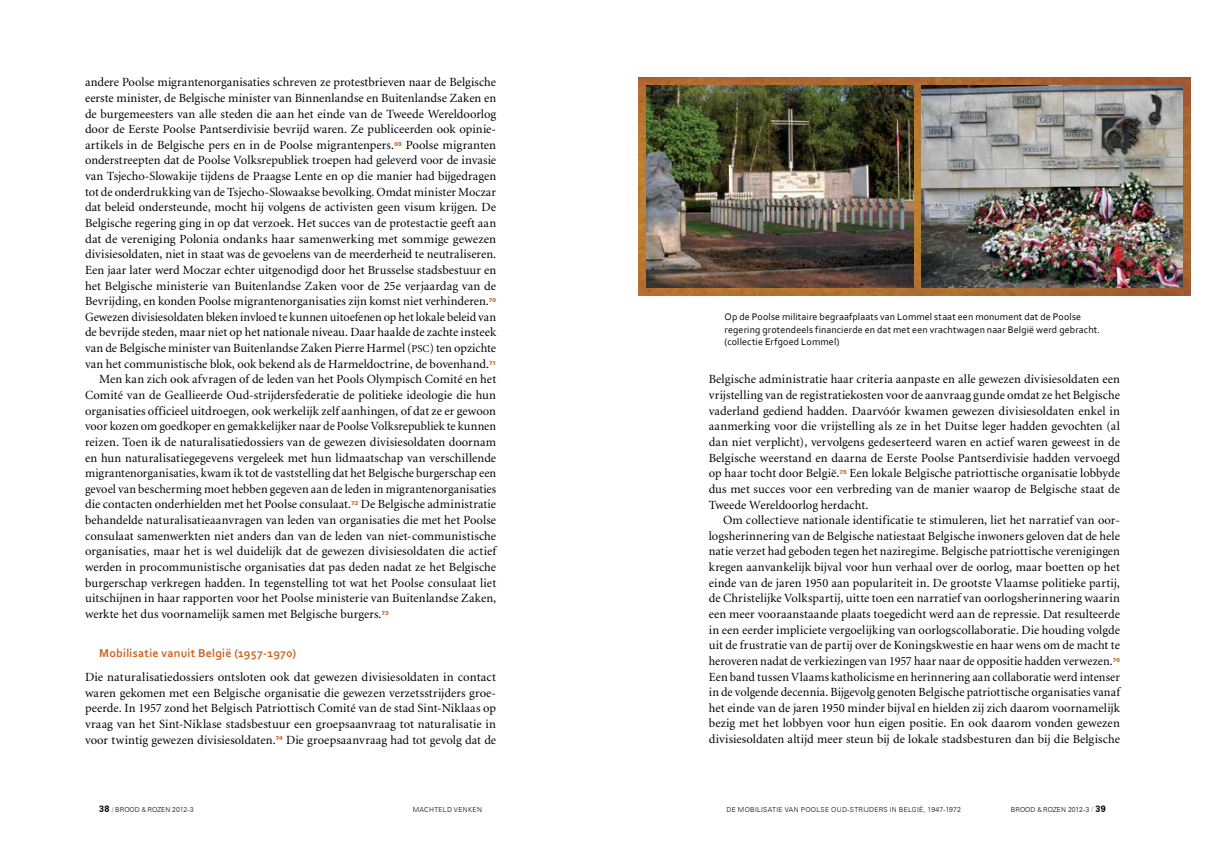
<style>
.page{position:relative;width:1205px;height:851px;background:#fff}
.page>*{position:absolute;margin:0;border:0;box-sizing:border-box;transform-origin:0 0}
.t1{font:12.5px/15.6px "Minion";letter-spacing:.005em;color:#000;text-align:justify}
.t2{font:700 12px "Corbel";letter-spacing:.02em;color:#cf6421}
.t3{font:10px/12.5px "Corbel";letter-spacing:.015em;color:#000}
.t4{font:300 6.88px "Zurich BT";letter-spacing:.03em;color:#000}
.t5{font:300 6.88px "Zurich BT";color:#000}
.t6{font:300 6.88px "Zurich BT";letter-spacing:.05em;color:#000}
.t7{font:900 5.5px "Zurich BT";letter-spacing:.005em;color:#cf6421}
.s1{font-family:"Minion Regular SC850";font-size:10.62px}
.s2{font-weight:700;font-size:9px}
.s3{font-family:"Candara";font-weight:400;color:#cf6421}
.s4{font-family:"Futura BT"}
.s5{font-weight:400;color:#cf6421}
</style>
<div class="page">
<img style="left:638px;top:77px;width:552px;height:218px">
<img style="left:647px;top:85px;width:267px;height:202px">
<img style="left:921px;top:85px;width:261px;height:202px">
<p class="t1" style="left:85px;top:75px;width:413px">andere Poolse migrantenorganisaties schreven ze protestbrieven naar de Belgische eerste minister, de Belgische minister van Binnenlandse en Buitenlandse Zaken en de burgemeesters van alle steden die aan het einde van de Tweede Wereldoorlog door de Eerste Poolse Pantserdivisie bevrijd waren. Ze publiceerden ook opinie&shy;artikels in de Belgische pers en in de Poolse migrantenpers.</p>
<p class="t1" style="left:85px;top:137px;width:413px;text-indent:321px">Poolse migranten onderstreepten dat de Poolse Volksrepubliek troepen had geleverd voor de invasie van Tsjecho-Slowakije tijdens de Praagse Lente en op die manier had bijgedragen tot de onderdrukking van de Tsjecho-Slowaakse bevolking. Omdat minister Moczar dat beleid ondersteunde, mocht hij volgens de activisten geen visum krijgen. De Belgische regering ging in op dat verzoek. Het succes van de protestactie geeft aan dat de vereniging Polonia ondanks haar samenwerking met sommige gewezen divisiesoldaten, niet in staat was de gevoelens van de meerderheid te neutraliseren.<br>Een jaar later werd Moczar echter uitgenodigd door het Brusselse stadsbestuur en het Belgische ministerie van Buitenlandse Zaken voor de 25e verjaardag van de Bevrijding, en konden Poolse migrantenorganisaties zijn komst niet verhinderen.</p>
<p class="t7" style="left:394px;top:140px;width:9px">69</p>
<p class="t7" style="left:489px;top:297px;width:9px">70</p>
<p class="t1" style="left:85px;top:309px;width:413px">Gewezen divisiesoldaten bleken invloed te kunnen uitoefenen op het lokale beleid van de bevrijde steden, maar niet op het nationale niveau. Daar haalde de zachte insteek van de Belgische minister van Buitenlandse Zaken Pierre Harmel (<span class="s1">psc</span>) ten opzichte van het communistische blok, ook bekend als de Harmeldoctrine, de bovenhand.</p>
<p class="t7" style="left:489px;top:359px;width:9px">71</p>
<p class="t1" style="left:85px;top:372px;width:413px;text-indent:14px">Men kan zich ook afvragen of de leden van het Pools Olympisch Comité en het Comité van de Geallieerde Oud-strijdersfederatie de politieke ideologie die hun organisaties officieel uitdroegen, ook werkelijk zelf aanhingen, of dat ze er gewoon voor kozen om goedkoper en gemakkelijker naar de Poolse Volksrepubliek te kunnen reizen. Toen ik de naturalisatiedossiers van de gewezen divisiesoldaten doornam en hun naturalisatiegegevens vergeleek met hun lidmaatschap van verschillende migrantenorganisaties, kwam ik tot de vaststelling dat het Belgische burgerschap een gevoel van bescherming moet hebben gegeven aan de leden in migrantenorganisaties die contacten onderhielden met het Poolse consulaat.</p>
<p class="t1" style="left:85px;top:497px;width:413px;text-indent:276px">De Belgische administratie behandelde naturalisatieaanvragen van leden van organisaties die met het Poolse consulaat samenwerkten niet anders dan van de leden van niet-communistische organisaties, maar het is wel duidelijk dat de gewezen divisiesoldaten die actief werden in procommunistische organisaties dat pas deden nadat ze het Belgische burgerschap verkregen hadden. In tegenstelling tot wat het Poolse consulaat liet uitschijnen in haar rapporten voor het Poolse ministerie van Buitenlandse Zaken, werkte het dus voornamelijk samen met Belgische burgers.</p>
<p class="t7" style="left:351px;top:500px;width:9px">72</p>
<p class="t7" style="left:382px;top:609px;width:9px">73</p>
<p class="t2" style="left:99px;top:645px;width:198px">Mobilisatie vanuit België (1957-1970)</p>
<p class="t1" style="left:85px;top:669px;width:413px">Die naturalisatiedossiers ontsloten ook dat gewezen divisiesoldaten in contact waren gekomen met een Belgische organisatie die gewezen verzetsstrijders groe&shy;peerde. In 1957 zond het Belgisch Patriottisch Comité van de stad Sint-Niklaas op vraag van het Sint-Niklase stadsbestuur een groepsaanvraag tot naturalisatie in voor twintig gewezen divisiesoldaten.</p>
<p class="t7" style="left:276px;top:735px;width:9px">74</p>
<p class="t1" style="left:286px;top:732px;width:212px">Die groepsaanvraag had tot gevolg dat de</p>
<p class="t3" style="left:724px;top:310px;width:377px">Op de Poolse militaire begraafplaats van Lommel staat een monument dat de Poolse regering grotendeels financierde en dat met een vrachtwagen naar België werd gebracht. (collectie Erfgoed Lommel)</p>
<p class="t1" style="left:709px;top:372px;width:413px">Belgische administratie haar criteria aanpaste en alle gewezen divisiesoldaten een vrijstelling van de registratiekosten voor de aanvraag gunde omdat ze het Belgische vaderland gediend hadden. Daarvóór kwamen gewezen divisiesoldaten enkel in aanmerking voor die vrijstelling als ze in het Duitse leger hadden gevochten (al dan niet verplicht), vervolgens gedeserteerd waren en actief waren geweest in de Belgische weerstand en daarna de Eerste Poolse Pantserdivisie hadden vervoegd op haar tocht door België.</p>
<p class="t7" style="left:839px;top:469px;width:9px">75</p>
<p class="t1" style="left:849px;top:466px;width:272px">Een lokale Belgische patriottische organisatie lobbyde</p>
<p class="t1" style="left:709px;top:481px;width:413px">dus met succes voor een verbreding van de manier waarop de Belgische staat de</p>
<p class="t1" style="left:709px;top:497px;width:161px">Tweede Wereldoorlog herdacht.</p>
<p class="t1" style="left:723px;top:512px;width:398px">Om collectieve nationale identificatie te stimuleren, liet het narratief van oor-</p>
<p class="t1" style="left:709px;top:528px;width:413px">logsherinnering van de Belgische natiestaat Belgische inwoners geloven dat de hele</p>
<p class="t1" style="left:709px;top:544px;width:413px">natie verzet had geboden tegen het naziregime. Belgische patriottische verenigingen</p>
<p class="t1" style="left:709px;top:559px;width:412px">kregen aanvankelijk bijval voor hun verhaal over de oorlog, maar boetten op het</p>
<p class="t1" style="left:709px;top:575px;width:413px">einde van de jaren 1950 aan populariteit in. De grootste Vlaamse politieke partij,</p>
<p class="t1" style="left:709px;top:591px;width:412px">de Christelijke Volkspartij, uitte toen een narratief van oorlogsherinnering waarin</p>
<p class="t1" style="left:709px;top:606px;width:413px">een meer vooraanstaande plaats toegedicht werd aan de repressie. Dat resulteerde</p>
<p class="t1" style="left:709px;top:622px;width:413px">in een eerder impliciete vergoelijking van oorlogscollaboratie. Die houding volgde</p>
<p class="t1" style="left:709px;top:637px;width:413px">uit de frustratie van de partij over de Koningskwestie en haar wens om de macht te</p>
<p class="t1" style="left:709px;top:653px;width:405px">heroveren nadat de verkiezingen van 1957 haar naar de oppositie hadden verwezen.</p>
<p class="t7" style="left:1113px;top:656px;width:9px">76</p>
<p class="t1" style="left:709px;top:669px;width:413px">Een band tussen Vlaams katholicisme en herinnering aan collaboratie werd intenser in de volgende decennia. Bijgevolg genoten Belgische patriottische organisaties vanaf het einde van de jaren 1950 minder bijval en hielden zij zich daarom voornamelijk bezig met het lobbyen voor hun eigen positie. En ook daarom vonden gewezen divisiesoldaten altijd meer steun bij de lokale stadsbesturen dan bij die Belgische</p>
<p class="t5" style="left:99px;top:805px;width:96px"><span class="s2">38</span> <span class="s3">/</span> BROOD <span class="s4">&amp;</span> ROZEN 2012-3</p>
<p class="t5" style="left:1011px;top:805px;width:96px">BROOD <span class="s4">&amp;</span> ROZEN 2012-3 <span class="s5">/</span> <span class="s2">39</span></p>
<p class="t6" style="left:413px;top:805px;width:65px">MACHTELD VEN KEN</p>
<p class="t4" style="left:726px;top:805px;width:18px">DE MOB</p>
<p class="t4" style="left:755px;top:805px;width:52px">ILISATIE VAN POO</p>
<p class="t4" style="left:816px;top:805px;width:59px">LSE OUD-STRIJDER</p>
<p class="t4" style="left:883px;top:805px;width:79px">S IN BELGIË, 1947-1972</p>
</div>
